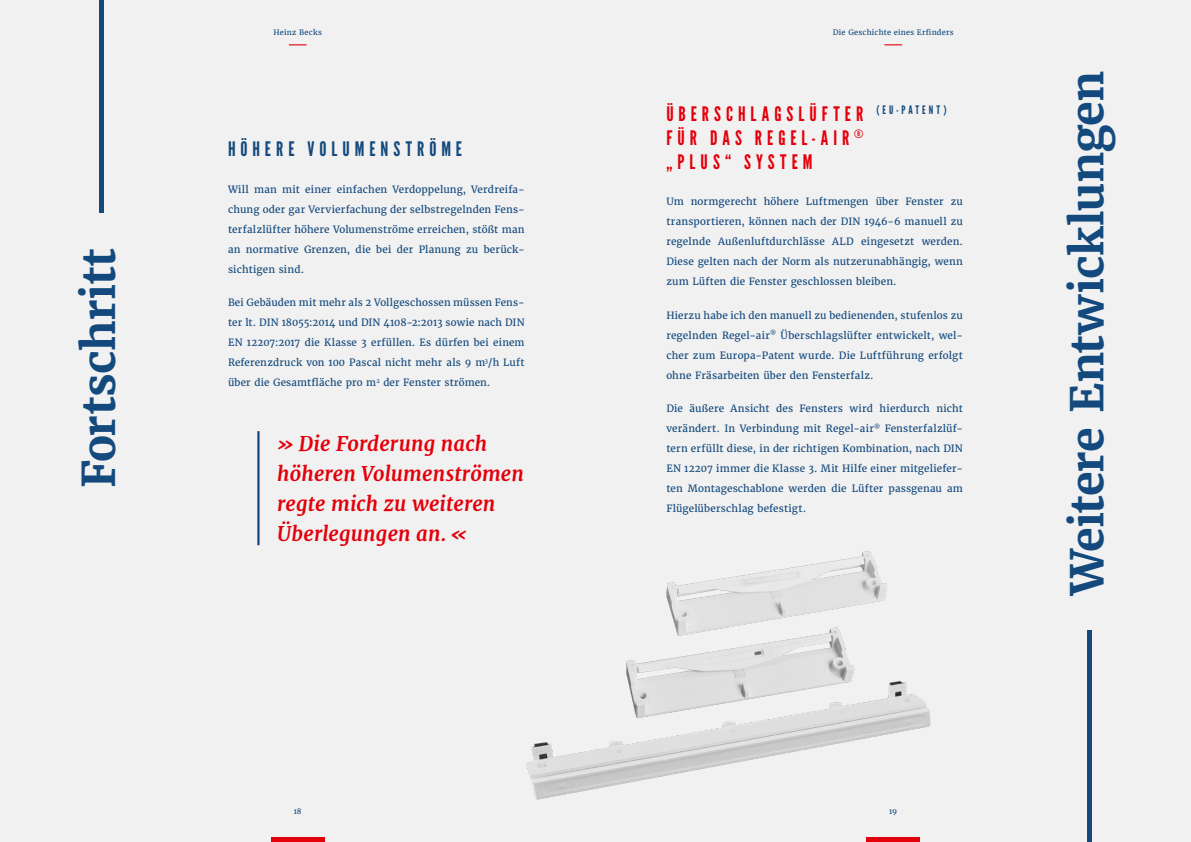
<style>
.page{position:relative;width:1191px;height:842px;background:#f1f1f1}
.page>*{position:absolute;margin:0;border:0;box-sizing:border-box;transform-origin:0 0}
.t1{font:700 45px "Merriweather";letter-spacing:-.02em;color:#13497d}
.t2{font:italic 700 20px/30px "Merriweather";letter-spacing:.005em;color:#e3000b}
.t3{font:20px/24px "League Gothic";letter-spacing:.25em;color:#e3000b}
.t4{font:20px "League Gothic";letter-spacing:.25em;color:#13497d}
.t5{font:10px/20px "Merriweather";letter-spacing:.015em;color:#13497d;text-align:justify}
.t6{font:7.5px "Merriweather";letter-spacing:.03em;color:#13497d}
</style>
<div class="page">
<div style="left:866px;top:837px;width:53px;height:5px;background:#e3000b"></div>
<svg style="left:884px;top:44px;width:18px;height:1px"></svg>
<svg style="left:289px;top:44px;width:17px;height:1px"></svg>
<div style="left:271px;top:837px;width:53px;height:5px;background:#e3000b"></div>
<hr style="left:99px;top:0;width:4px;height:213px;background:#13497d">
<hr style="left:1087px;top:630px;width:4px;height:212px;background:#13497d">
<img style="left:526px;top:551px;width:405px;height:249px">
<hr style="left:257px;top:431px;width:2px;height:114px;background:#13497d">
<h1 class="t1" style="left:70px;top:488px;width:242px;rotate:-90deg">Fortschritt</h1>
<p class="t6" style="left:273px;top:28px;width:50px">Heinz Becks</p>
<p class="t6" style="left:833px;top:28px;width:122px">Die Geschichte eines Erfinders</p>
<h2 class="t4" style="left:228px;top:137px;width:235px">HÖHERE VOLUMENSTRÖME</h2>
<p class="t5" style="left:228px;top:179px;width:298px">Will man mit einer einfachen Verdoppelung, Verdreifa&shy;chung oder gar Vervierfachung der selbstregelnden Fens&shy;terfalzlüfter höhere Volumenströme erreichen, stößt man an normative Grenzen, die bei der Planung zu berück&shy;sichtigen sind.</p>
<p class="t5" style="left:228px;top:293px;width:298px">Bei Gebäuden mit mehr als 2 Vollgeschossen müssen Fens&shy;ter lt. DIN 18055:2014 und DIN 4108-2:2013 sowie nach DIN EN 12207:2017 die Klasse 3 erfüllen. Es dürfen bei einem Referenzdruck von 100 Pascal nicht mehr als 9 m<sup>3</sup>/h Luft über die Gesamtfläche pro m<sup>2</sup> der Fenster strömen.</p>
<h2 class="t2" style="left:277px;top:429px;width:248px">» Die Forderung nach höheren Volumenströmen regte mich zu weiteren<br>Überlegungen an. «</h2>
<h2 class="t3" style="left:666px;top:102px;width:282px">ÜBERSCHLAGSLÜFTER <sup>(EU-PATENT)<br></sup>FÜR DAS REGEL-AIR <sup>®<br></sup>„PLUS“ SYSTEM</h2>
<p class="t5" style="left:666px;top:192px;width:298px">Um normgerecht höhere Luftmengen über Fenster zu transportieren, können nach der DIN 1946-6 manuell zu regelnde Außenluftdurchlässe ALD eingesetzt werden.<br>Diese gelten nach der Norm als nutzerunabhängig, wenn zum Lüften die Fenster geschlossen bleiben.</p>
<p class="t5" style="left:666px;top:305px;width:298px">Hierzu habe ich den manuell zu bedienenden, stufenlos zu regelnden Regel-air<sup>®</sup> Überschlagslüfter entwickelt, wel&shy;cher zum Europa-Patent wurde. Die Luftführung erfolgt ohne Fräsarbeiten über den Fensterfalz.</p>
<p class="t5" style="left:666px;top:398px;width:298px">Die äußere Ansicht des Fensters wird hierdurch nicht verändert. In Verbindung mit Regel-air<sup>®</sup> Fensterfalzlüf&shy;tern erfüllt diese, in der richtigen Kombination, nach DIN EN 12207 immer die Klasse 3. Mit Hilfe einer mitgeliefer&shy;ten Montageschablone werden die Lüfter passgenau am Flügelüberschlag befestigt.</p>
<p class="t6" style="left:294px;top:806px;width:10px">18</p>
<p class="t6" style="left:889px;top:806px;width:9px">19</p>
<h1 class="t1" style="left:1058px;top:595px;width:526px;rotate:-90deg">Weitere Entwicklungen</h1>
</div>
